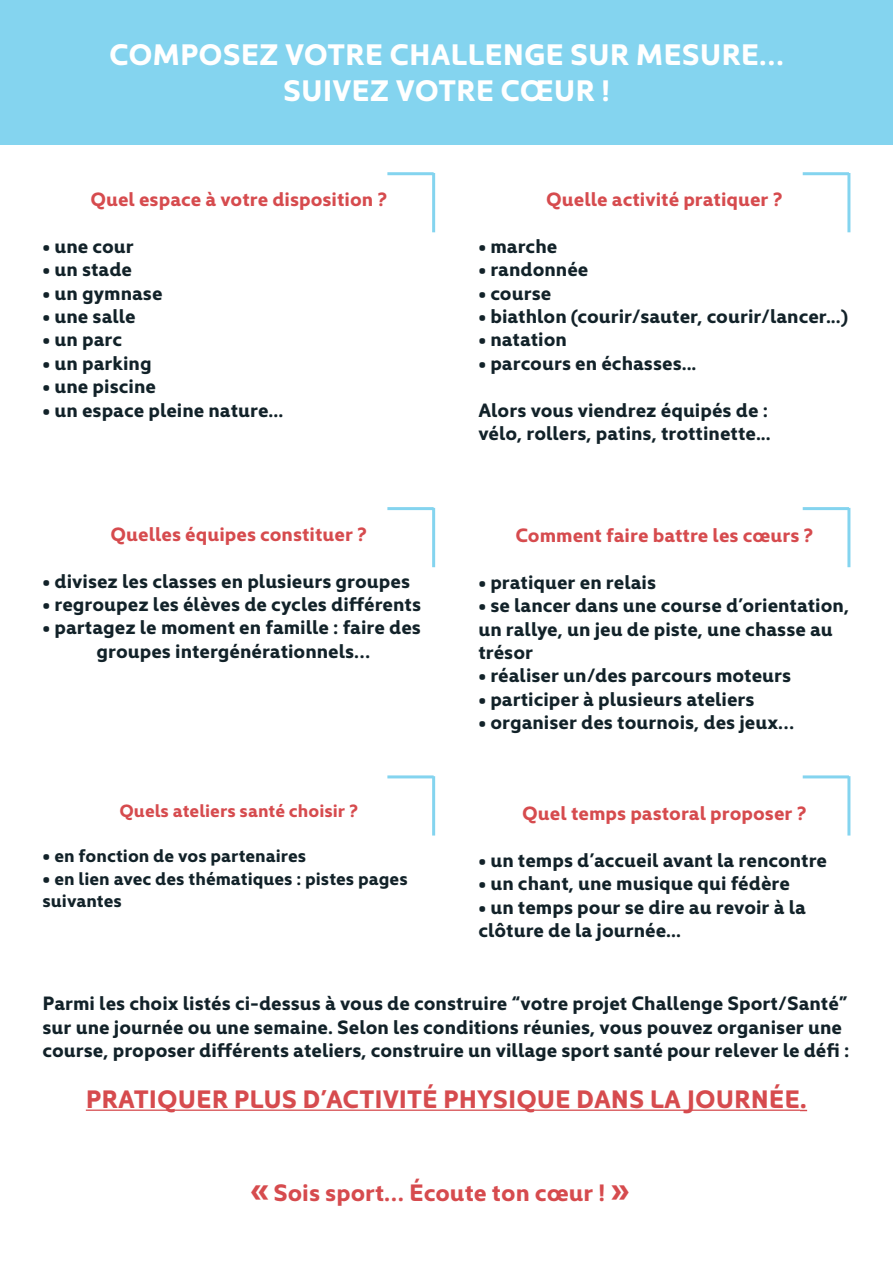
<style>
.page{position:relative;width:893px;height:1263px;background:#fff}
.page>*{position:absolute;margin:0;border:0;box-sizing:border-box;transform-origin:0 0}
.t1{font:700 30px "Kyrial Display Pro";color:#fff}
.t2{font:700 25.5px "Kyrial Display Pro";color:#d64b4e}
.t3{font:700 24px "Kyrial Display Pro";color:#d64b4e}
.t4{font:700 19.5px/23.4px "Kyrial Display Pro";color:#122229}
.t5{font:700 19.5px "Kyrial Display Pro";color:#d64b4e}
.t6{font:700 18px/21.6px "Kyrial Display Pro";color:#122229}
.t7{font:700 18px "Kyrial Display Pro";color:#d64b4e}
.s1{font-size:19.5px}
.s2{font-size:28.5px}
.s3{font-size:34.5px}
</style>
<div class="page">
<div style="left:0;top:0;width:893px;height:145px;background:#84d4ef"></div>
<hr style="left:86px;top:1109px;width:714px;height:2px;background:#d64b4e">
<hr style="left:432px;top:173px;width:3px;height:59px;background:#84d4ef">
<hr style="left:387px;top:172px;width:47px;height:3px;background:#84d4ef">
<hr style="left:847px;top:173px;width:3px;height:59px;background:#84d4ef">
<hr style="left:803px;top:172px;width:46px;height:3px;background:#84d4ef">
<hr style="left:432px;top:508px;width:3px;height:59px;background:#84d4ef">
<hr style="left:387px;top:507px;width:47px;height:3px;background:#84d4ef">
<hr style="left:847px;top:508px;width:3px;height:59px;background:#84d4ef">
<hr style="left:803px;top:507px;width:46px;height:3px;background:#84d4ef">
<hr style="left:432px;top:776px;width:3px;height:59px;background:#84d4ef">
<hr style="left:387px;top:775px;width:47px;height:3px;background:#84d4ef">
<hr style="left:847px;top:776px;width:3px;height:59px;background:#84d4ef">
<hr style="left:803px;top:775px;width:46px;height:3px;background:#84d4ef">
<p class="t1" style="left:109px;top:33px;width:676px">COMPOSEZ VOTRE CHALLENGE SUR MESURE…</p>
<p class="t1" style="left:283px;top:69px;width:328px">SUIVEZ VOTRE CŒUR !</p>
<p class="t5" style="left:90px;top:185px;width:298px">Quel espace à votre disposition ?</p>
<p class="t4" style="left:43px;top:233px;width:93px">• une cour</p>
<p class="t4" style="left:43px;top:256px;width:91px">• un stade</p>
<p class="t4" style="left:43px;top:280px;width:122px">• un gymnase</p>
<p class="t4" style="left:43px;top:303px;width:95px">• une salle</p>
<p class="t4" style="left:43px;top:327px;width:81px">• un parc</p>
<p class="t4" style="left:43px;top:350px;width:111px">• un parking</p>
<p class="t4" style="left:43px;top:373px;width:115px">• une piscine</p>
<p class="t4" style="left:43px;top:397px;width:242px">• un espace pleine nature...</p>
<p class="t5" style="left:111px;top:520px;width:258px">Quelles équipes constituer ?</p>
<p class="t4" style="left:43px;top:568px;width:369px">• divisez les classes en plusieurs groupes</p>
<p class="t4" style="left:43px;top:591px;width:380px">• regroupez les élèves de cycles différents</p>
<p class="t4" style="left:43px;top:615px;width:380px;text-align:center">• partagez le moment en famille : faire des groupes intergénérationnels…</p>
<p class="t7" style="left:119px;top:797px;width:240px">Quels ateliers santé choisir ?</p>
<p class="t6" style="left:43px;top:843px;width:265px"><span class="s1">•</span> en fonction de vos partenaires</p>
<p class="t6" style="left:43px;top:867px;width:367px"><span class="s1">•</span> en lien avec des thématiques : pistes pages suivantes</p>
<p class="t5" style="left:546px;top:185px;width:238px">Quelle activité pratiquer ?</p>
<p class="t4" style="left:478px;top:233px;width:80px">• marche</p>
<p class="t4" style="left:478px;top:256px;width:112px">• randonnée</p>
<p class="t4" style="left:478px;top:280px;width:74px">• course</p>
<p class="t4" style="left:478px;top:303px;width:371px">• biathlon (courir/sauter, courir/lancer...)</p>
<p class="t4" style="left:478px;top:327px;width:90px">• natation</p>
<p class="t4" style="left:478px;top:350px;width:220px">• parcours en échasses...</p>
<p class="t4" style="left:478px;top:397px;width:294px">Alors vous viendrez équipés de : vélo, rollers, patins, trottinette...</p>
<p class="t5" style="left:515px;top:521px;width:299px">Comment faire battre les cœurs ?</p>
<p class="t4" style="left:478px;top:569px;width:179px">• pratiquer en relais</p>
<p class="t4" style="left:478px;top:592px;width:372px">• se lancer dans une course d’orientation, un rallye, un jeu de piste, une chasse au trésor</p>
<p class="t4" style="left:478px;top:663px;width:314px">• réaliser un/des parcours moteurs</p>
<p class="t4" style="left:478px;top:686px;width:278px">• participer à plusieurs ateliers</p>
<p class="t4" style="left:478px;top:709px;width:317px">• organiser des tournois, des jeux…</p>
<p class="t5" style="left:522px;top:799px;width:286px">Quel temps pastoral proposer ?</p>
<p class="t4" style="left:478px;top:847px;width:350px">• un temps d’accueil avant la rencontre</p>
<p class="t4" style="left:478px;top:870px;width:313px">• un chant, une musique qui fédère</p>
<p class="t4" style="left:478px;top:894px;width:329px">• un temps pour se dire au revoir à la</p>
<p class="t4" style="left:478px;top:917px;width:204px">clôture de la journée...</p>
<p class="t4" style="left:43px;top:991px;width:808px">Parmi les choix listés ci-dessus à vous de construire “votre projet Challenge Sport/Santé” sur une journée ou une semaine. Selon les conditions réunies, vous pouvez organiser une course, proposer différents ateliers, construire un village sport santé pour relever le défi :</p>
<p class="t2" style="left:86px;top:1080px;width:723px">PRATIQUER PLUS D’ACTIVITÉ PHYSIQUE DANS LA JOURNÉE<span class="s2">.</span></p>
<p class="t3" style="left:250px;top:1175px;width:381px"><span class="s3">«</span> Sois sport… Écoute ton cœur ! <span class="s3">»</span></p>
</div>
